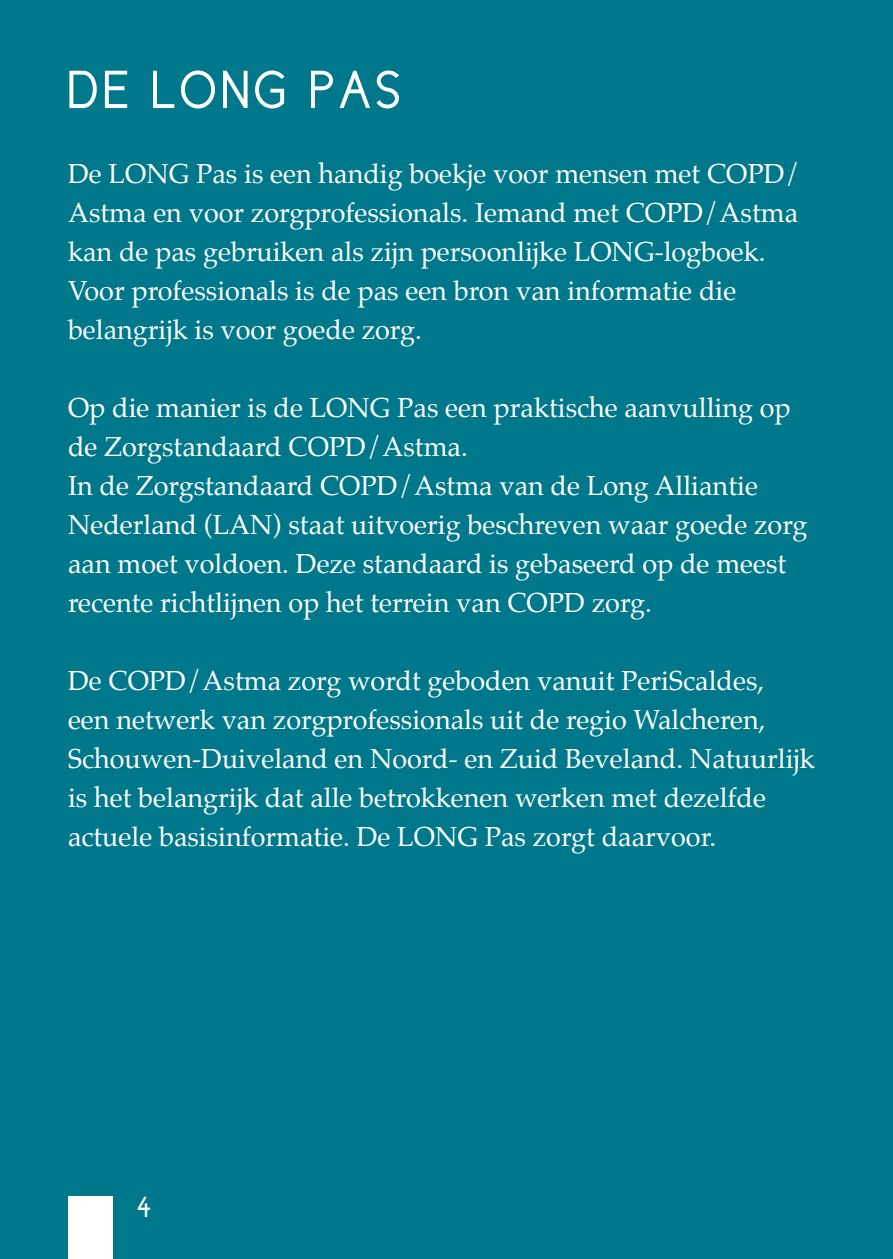
<style>
.page{position:relative;width:893px;height:1259px;background:#00788b}
.page>*{position:absolute;margin:0;border:0;box-sizing:border-box;transform-origin:0 0}
.t1{font:54px "Cicle Gordita";letter-spacing:.075em;color:#fff}
.t2{font:30px "Cicle Gordita";color:#fff}
.t3{font:27px/39px "Palatino";color:#fff}
</style>
<div class="page">
<div style="left:68px;top:1196px;width:44px;height:63px;background:#fff"></div>
<h1 class="t1" style="left:68px;top:61px;width:302px">DE LONG PAS</h1>
<p class="t3" style="left:68px;top:154px;width:734px">De LONG Pas is een handig boekje voor mensen met COPD/ Astma en voor zorgprofessionals. Iemand met COPD/Astma kan de pas gebruiken als zijn persoonlijke LONG-logboek.<br>Voor professionals is de pas een bron van informatie die belangrijk is voor goede zorg.</p>
<p class="t3" style="left:68px;top:388px;width:741px">Op die manier is de LONG Pas een praktische aanvulling op de Zorgstandaard COPD/Astma.<br>In de Zorgstandaard COPD/Astma van de Long Alliantie Nederland (LAN) staat uitvoerig beschreven waar goede zorg aan moet voldoen. Deze standaard is gebaseerd op de meest recente richtlijnen op het terrein van COPD zorg.</p>
<p class="t3" style="left:68px;top:661px;width:748px">De COPD/Astma zorg wordt geboden vanuit PeriScaldes,<br>een netwerk van zorgprofessionals uit de regio Walcheren, Schouwen-Duiveland en Noord- en Zuid Beveland. Natuurlijk is het belangrijk dat alle betrokkenen werken met dezelfde actuele basisinformatie. De LONG Pas zorgt daarvoor.</p>
<p class="t2" style="left:137px;top:1191px;width:16px">4</p>
</div>
